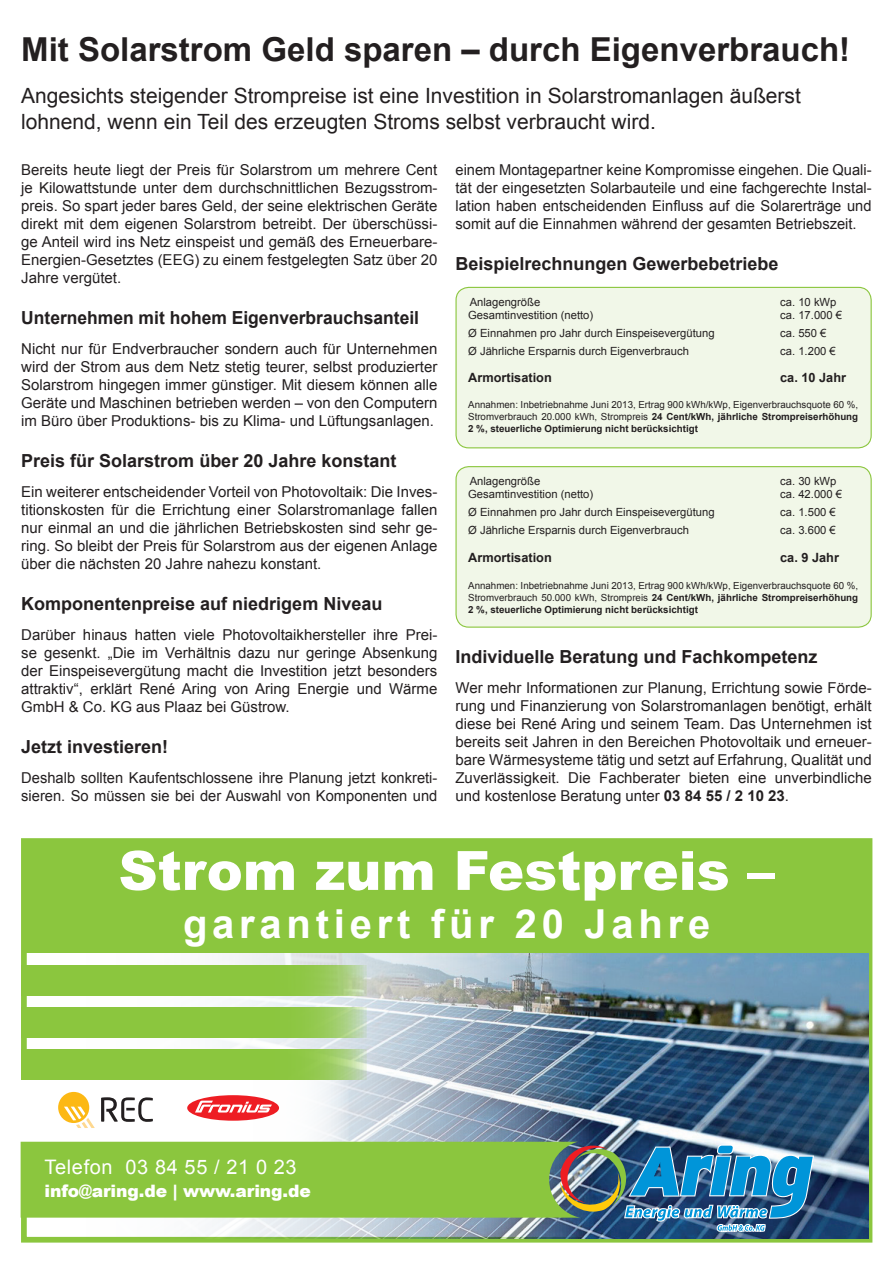
<style>
.page{position:relative;width:893px;height:1263px;background:#fff}
.page>*{position:absolute;margin:0;border:0;box-sizing:border-box;transform-origin:0 0}
.t1{font:900 54.15px "Arial";color:#fff}
.t2{font:700 39.9px "Arial";letter-spacing:.12em;color:#fff}
.t3{font:700 33px "Arial";color:#231f20}
.t4{font:21px/25.2px "Arial";color:#231f20}
.t5{font:19.95px "Arial";letter-spacing:.03em;color:#fff}
.t6{font:700 18px "Arial";color:#231f20}
.t7{font:900 17.1px "Arial";letter-spacing:-.005em;color:#fff}
.t8{font:15px/18px "Arial";color:#231f20;text-align:justify}
.t9{font:700 12.75px "Arial";color:#231f20}
.t10{font:11.25px "Arial";color:#231f20}
.t11{font:9.75px/12px "Arial";color:#231f20;text-align:justify}
.s1{font-weight:700}
</style>
<div class="page">
<div style="left:456px;top:467px;width:415px;height:160px;background:#f1f7e8;border-radius:13px"></div>
<div style="left:456px;top:287px;width:415px;height:161px;background:#f1f7e8;border-radius:13px"></div>
<div style="left:455px;top:287px;width:417px;height:161px;border:1px solid #8bc63e;border-radius:13px"></div>
<div style="left:455px;top:466px;width:417px;height:162px;border:1px solid #8bc63e;border-radius:13px"></div>
<img style="left:31px;top:953px;width:838px;height:285px">
<svg style="left:21px;top:965px;width:345px;height:30px;fill:#8bc63e"></svg>
<svg style="left:21px;top:1007px;width:345px;height:31px;fill:#8bc63e"></svg>
<svg style="left:21px;top:1050px;width:345px;height:30px;fill:#8bc63e"></svg>
<div style="left:21px;top:1080px;width:328px;height:73px;background:#fff"></div>
<svg style="left:58px;top:1092px;width:37px;height:36px"></svg>
<svg style="left:101px;top:1097px;width:52px;height:25px"></svg>
<div style="left:187px;top:1095px;width:92px;height:26px;background:#ee1d23;border-radius:50%"></div>
<svg style="left:195px;top:1100px;width:77px;height:12px"></svg>
<div style="left:22px;top:839px;width:847px;height:114px;background:#8bc63e"></div>
<svg style="left:21px;top:1142px;width:794px;height:101px"></svg>
<h1 class="t3" style="left:21px;top:28px;width:830px">Mit Solarstrom Geld sparen – durch Eigenverbrauch!</h1>
<h3 class="t4" style="left:21px;top:84px;width:781px">Angesichts steigender Strompreise ist eine Investition in Solarstromanlagen äußerst lohnend, wenn ein Teil des erzeugten Stroms selbst verbraucht wird.</h3>
<p class="t8" style="left:21px;top:161px;width:418px">Bereits heute liegt der Preis für Solarstrom um mehrere Cent je Kilowattstunde unter dem durchschnittlichen Bezugsstrom&shy;preis. So spart jeder bares Geld, der seine elektrischen Geräte direkt mit dem eigenen Solarstrom betreibt. Der überschüssi&shy;ge Anteil wird ins Netz einspeist und gemäß des Erneuerbare-Energien-Gesetztes (EEG) zu einem festgelegten Satz über 20<br>Jahre vergütet.</p>
<h4 class="t6" style="left:21px;top:305px;width:399px">Unternehmen mit hohem Eigenverbrauchsanteil</h4>
<p class="t8" style="left:21px;top:340px;width:418px">Nicht nur für Endverbraucher sondern auch für Unternehmen wird der Strom aus dem Netz stetig teurer, selbst produzierter Solarstrom hingegen immer günstiger. Mit diesem können alle Geräte und Maschinen betrieben werden – von den Computern im Büro über Produktions- bis zu Klima- und Lüftungsanlagen.</p>
<h4 class="t6" style="left:21px;top:448px;width:377px">Preis für Solarstrom über 20 Jahre konstant</h4>
<p class="t8" style="left:21px;top:483px;width:418px">Ein weiterer entscheidender Vorteil von Photovoltaik: Die Inves&shy;titionskosten für die Errichtung einer Solarstromanlage fallen nur einmal an und die jährlichen Betriebskosten sind sehr ge&shy;ring. So bleibt der Preis für Solarstrom aus der eigenen Anlage über die nächsten 20 Jahre nahezu konstant.</p>
<h4 class="t6" style="left:21px;top:592px;width:363px">Komponentenpreise auf niedrigem Niveau</h4>
<p class="t8" style="left:21px;top:626px;width:418px">Darüber hinaus hatten viele Photovoltaikhersteller ihre Prei&shy;se gesenkt. „Die im Verhältnis dazu nur geringe Absenkung der Einspeisevergütung macht die Investition jetzt besonders attraktiv“, erklärt René Aring von Aring Energie und Wärme GmbH &amp; Co. KG aus Plaaz bei Güstrow.</p>
<h4 class="t6" style="left:21px;top:735px;width:149px">Jetzt investieren!</h4>
<p class="t8" style="left:21px;top:769px;width:418px">Deshalb sollten Kaufentschlossene ihre Planung jetzt konkreti&shy;sieren. So müssen sie bei der Auswahl von Komponenten und</p>
<p class="t8" style="left:455px;top:161px;width:418px">einem Montagepartner keine Kompromisse eingehen. Die Quali&shy;tät der eingesetzten Solarbauteile und eine fachgerechte Instal&shy;lation haben entscheidenden Einfluss auf die Solarerträge und somit auf die Einnahmen während der gesamten Betriebszeit.</p>
<h4 class="t6" style="left:455px;top:251px;width:325px">Beispielrechnungen Gewerbebetriebe</h4>
<p class="t10" style="left:470px;top:295px;width:72px">Anlagengröße</p>
<p class="t10" style="left:780px;top:295px;width:58px">ca. 10 kWp</p>
<p class="t10" style="left:468px;top:308px;width:127px">Gesamtinvestition (netto)</p>
<p class="t10" style="left:780px;top:308px;width:63px">ca. 17.000 €</p>
<p class="t10" style="left:468px;top:326px;width:248px">Ø Einnahmen pro Jahr durch Einspeisevergütung</p>
<p class="t10" style="left:780px;top:326px;width:48px">ca. 550 €</p>
<p class="t10" style="left:468px;top:344px;width:222px">Ø Jährliche Ersparnis durch Eigenverbrauch</p>
<p class="t10" style="left:780px;top:344px;width:57px">ca. 1.200 €</p>
<p class="t9" style="left:468px;top:369px;width:85px">Armortisation</p>
<p class="t9" style="left:780px;top:369px;width:67px">ca. 10 Jahr</p>
<p class="t11" style="left:468px;top:398px;width:391px">Annahmen: Inbetriebnahme Juni 2013, Ertrag 900 kWh/kWp, Eigenverbrauchsquote 60 %, Stromverbrauch 20.000 kWh, Strompreis <span class="s1">24 Cent/kWh, jährliche Strompreiserhöhung 2 %, steuerliche Optimierung nicht berücksichtigt</span></p>
<p class="t10" style="left:470px;top:474px;width:72px">Anlagengröße</p>
<p class="t10" style="left:780px;top:474px;width:58px">ca. 30 kWp</p>
<p class="t10" style="left:468px;top:487px;width:127px">Gesamtinvestition (netto)</p>
<p class="t10" style="left:780px;top:487px;width:63px">ca. 42.000 €</p>
<p class="t10" style="left:468px;top:505px;width:248px">Ø Einnahmen pro Jahr durch Einspeisevergütung</p>
<p class="t10" style="left:780px;top:505px;width:57px">ca. 1.500 €</p>
<p class="t10" style="left:468px;top:523px;width:222px">Ø Jährliche Ersparnis durch Eigenverbrauch</p>
<p class="t10" style="left:780px;top:523px;width:57px">ca. 3.600 €</p>
<p class="t9" style="left:468px;top:548px;width:85px">Armortisation</p>
<p class="t9" style="left:780px;top:548px;width:60px">ca. 9 Jahr</p>
<p class="t11" style="left:468px;top:579px;width:391px">Annahmen: Inbetriebnahme Juni 2013, Ertrag 900 kWh/kWp, Eigenverbrauchsquote 60 %, Stromverbrauch 50.000 kWh, Strompreis <span class="s1">24 Cent/kWh, jährliche Strompreiserhöhung 2 %, steuerliche Optimierung nicht berücksichtigt</span></p>
<h4 class="t6" style="left:455px;top:645px;width:364px">Individuelle Beratung und Fachkompetenz</h4>
<p class="t8" style="left:455px;top:679px;width:418px">Wer mehr Informationen zur Planung, Errichtung sowie Förde&shy;rung und Finanzierung von Solarstromanlagen benötigt, erhält diese bei René Aring und seinem Team. Das Unternehmen ist bereits seit Jahren in den Bereichen Photovoltaik und erneuer&shy;bare Wärmesysteme tätig und setzt auf Erfahrung, Qualität und Zuverlässigkeit. Die Fachberater bieten eine unverbindliche und kostenlose Beratung unter <span class="s1">03 84 55 / 2 10 23</span>.</p>
<p class="t1" style="left:119px;top:831px;width:658px">Strom zum Festpreis –</p>
<p class="t2" style="left:183px;top:898px;width:529px">garantiert für 20 Jahre</p>
<p class="t5" style="left:45px;top:1154px;width:254px">Telefon 03 84 55 / 21 0 23</p>
<p class="t7" style="left:45px;top:1179px;width:268px">info@aring.de | www.aring.de</p>
</div>
